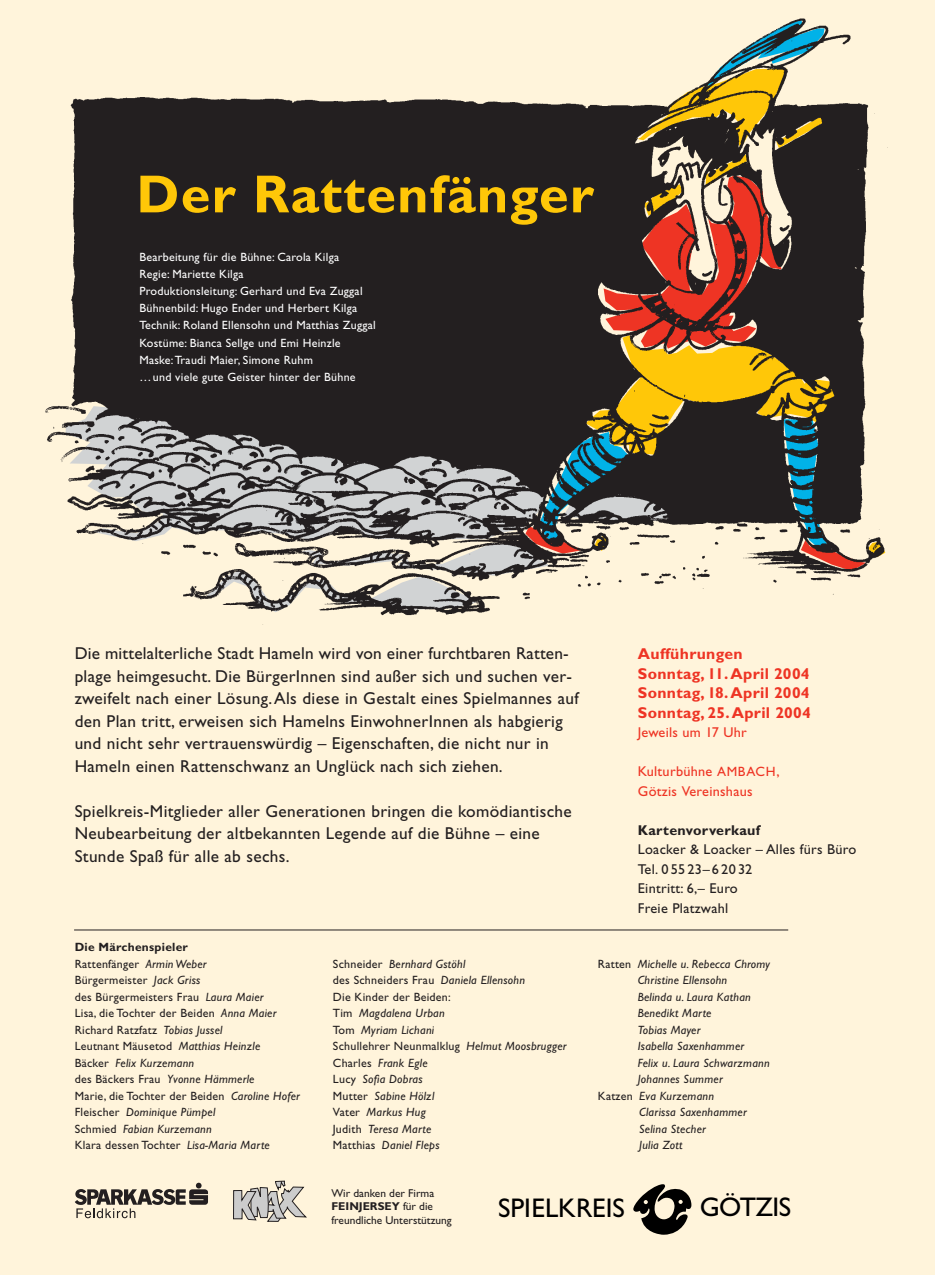
<style>
.page{position:relative;width:935px;height:1275px;background:#fff}
.page>*{position:absolute;margin:0;border:0;box-sizing:border-box;transform-origin:0 0}
.t1{font:700 53.7px "Gill Sans";letter-spacing:.02em;color:#ffc708}
.t2{font:27px "Gill Sans";color:#000}
.t3{font:17.25px/22.5px "Gill Sans";letter-spacing:.02em;color:#231f20}
.t4{font:700 15.75px/19.5px "Gill Sans";letter-spacing:.02em;color:#ee3424}
.t5{font:14.25px/19.5px "Gill Sans";letter-spacing:.02em;color:#231f20}
.t6{font:14.25px/19.5px "Gill Sans";letter-spacing:.02em;color:#ee3424}
.t7{font:700 14.25px "Gill Sans";letter-spacing:.02em;color:#231f20}
.t8{font:italic 12px/16.5px "Gill Sans";letter-spacing:.02em;color:#231f20}
.t9{font:12px/16.5px "Gill Sans";letter-spacing:.02em;color:#231f20}
.t10{font:12px/17.1px "Gill Sans";letter-spacing:.02em;color:#fff}
.t11{font:11.4px/13.6px "Gill Sans";color:#231f20}
.s1{font-size:13.5px}
.s2{font-weight:700}
.s3{font-style:italic}
.s4{font-style:normal}
</style>
<div class="page">
<div style="left:0;top:0;width:934px;height:1275px;background:#fff4db"></div>
<img style="left:45px;top:18px;width:843px;height:607px">
<svg style="left:633px;top:1184px;width:58px;height:51px"></svg>
<svg style="left:233px;top:1180px;width:74px;height:42px"></svg>
<hr style="left:74px;top:930px;width:714px;height:1px;background:#231f20">
<svg style="left:75px;top:1183px;width:133px;height:35px"></svg>
<h1 class="t1" style="left:136px;top:176px;width:459px">Der Rattenfänger</h1>
<p class="t10" style="left:139px;top:250px;width:238px">Bearbeitung für die Bühne: Carola Kilga<br>Regie: Mariette Kilga<br>Produktionsleitung: Gerhard und Eva Zuggal Bühnenbild: Hugo Ender und Herbert Kilga Technik: Roland Ellensohn und Matthias Zuggal Kostüme: Bianca Sellge und Emi Heinzle Maske:Traudi Maier, Simone Ruhm<br>…und viele gute Geister hinter der Bühne</p>
<p class="t3" style="left:75px;top:644px;width:505px">Die mittelalterliche Stadt Hameln wird von einer furchtbaren Ratten&shy;plage heimgesucht. Die BürgerInnen sind außer sich und suchen ver&shy;zweifelt nach einer Lösung.Als diese in Gestalt eines Spielmannes auf den Plan tritt, erweisen sich Hamelns EinwohnerInnen als habgierig und nicht sehr vertrauenswürdig – Eigenschaften, die nicht nur in Hameln einen Rattenschwanz an Unglück nach sich ziehen.</p>
<p class="t3" style="left:75px;top:802px;width:498px">Spielkreis-Mitglieder aller Generationen bringen die komödiantische<br>Neubearbeitung der altbekannten Legende auf die Bühne – eine<br>Stunde Spaß für alle ab sechs.</p>
<p class="t4" style="left:638px;top:646px;width:174px">Aufführungen<br>Sonntag, 11.April 2004<br>Sonntag, 18.April 2004<br>Sonntag, 25.April 2004</p>
<p class="t6" style="left:638px;top:724px;width:110px">Jeweils um 17 Uhr</p>
<p class="t6" style="left:638px;top:763px;width:143px">Kulturbühne <span class="s1">AMBACH</span>,<br>Götzis Vereinshaus</p>
<p class="t7" style="left:638px;top:825px;width:124px">Kartenvorverkauf</p>
<p class="t5" style="left:638px;top:841px;width:220px">Loacker &amp; Loacker – Alles fürs Büro<br>Tel. 0 55 23–6 20 32<br>Eintritt: 6,– Euro<br>Freie Platzwahl</p>
<p class="t9" style="left:75px;top:940px;width:227px"><span class="s2">Die Märchenspieler<br></span>Rattenfänger <span class="s3">Armin Weber<br></span>Bürgermeister <span class="s3">Jack Griss<br></span>des Bürgermeisters Frau <span class="s3">Laura Maier<br></span>Lisa, die Tochter der Beiden <span class="s3">Anna Maier<br></span>Richard Ratzfatz <span class="s3">Tobias Jussel<br></span>Leutnant Mäusetod <span class="s3">Matthias Heinzle<br></span>Bäcker <span class="s3">Felix Kurzemann<br></span>des Bäckers Frau <span class="s3">Yvonne Hämmerle<br></span>Marie, die Tochter der Beiden <span class="s3">Caroline Hofer<br></span>Fleischer <span class="s3">Dominique Pümpel<br></span>Schmied <span class="s3">Fabian Kurzemann<br></span>Klara dessen Tochter <span class="s3">Lisa-Maria Marte</span></p>
<p class="t8" style="left:333px;top:957px;width:235px"><span class="s4">Schneider</span> Bernhard Gstöhl<br><span class="s4">des Schneiders Frau</span> Daniela Ellensohn<br><span class="s4">Die Kinder der Beiden:<br>Tim</span> Magdalena Urban<br><span class="s4">Tom</span> Myriam Lichani<br><span class="s4">Schullehrer Neunmalklug</span> Helmut Moosbrugger<br><span class="s4">Charles</span> Frank Egle<br><span class="s4">Lucy</span> Sofia Dobras<br><span class="s4">Mutter</span> Sabine Hölzl<br><span class="s4">Vater</span> Markus Hug<br><span class="s4">Judith</span> Teresa Marte<br><span class="s4">Matthias</span> Daniel Fleps</p>
<p class="t8" style="left:598px;top:957px;width:174px"><span class="s4">Ratten</span> Michelle u. Rebecca Chromy</p>
<p class="t8" style="left:637px;top:973px;width:91px">Christine Ellensohn</p>
<p class="t8" style="left:637px;top:990px;width:115px">Belinda u. Laura Kathan</p>
<p class="t8" style="left:637px;top:1006px;width:75px">Benedikt Marte</p>
<p class="t8" style="left:637px;top:1023px;width:64px">Tobias Mayer</p>
<p class="t8" style="left:637px;top:1039px;width:108px">Isabella Saxenhammer</p>
<p class="t8" style="left:637px;top:1056px;width:133px">Felix u. Laura Schwarzmann</p>
<p class="t8" style="left:637px;top:1072px;width:86px">Johannes Summer</p>
<p class="t8" style="left:598px;top:1089px;width:118px"><span class="s4">Katzen</span> Eva Kurzemann</p>
<p class="t8" style="left:639px;top:1105px;width:109px">Clarissa Saxenhammer</p>
<p class="t8" style="left:639px;top:1122px;width:68px">Selina Stecher</p>
<p class="t8" style="left:639px;top:1138px;width:45px">Julia Zott</p>
<p class="t11" style="left:331px;top:1187px;width:122px">Wir danken der Firma<br><span class="s2">FEINJERSEY</span> für die freundliche Unterstützung</p>
<h2 class="t2" style="left:498px;top:1199px;width:128px">SPIELKREIS</h2>
<h2 class="t2" style="left:699px;top:1198px;width:93px">GÖTZIS</h2>
</div>
